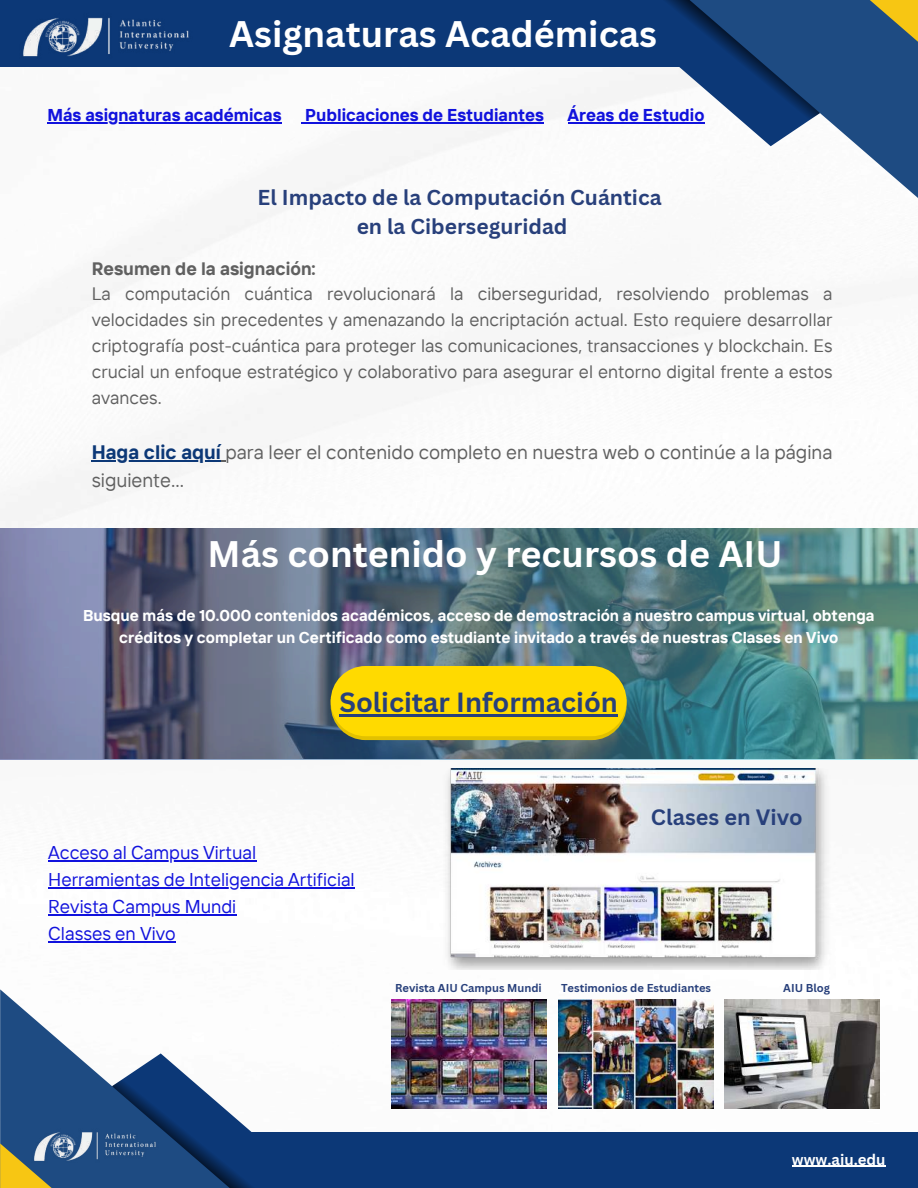
<style>
.page{position:relative;width:918px;height:1188px;background:#fff}
.page>*{position:absolute;margin:0;border:0;box-sizing:border-box;transform-origin:0 0}
.t1{font:700 36px "Canva Sans";color:#fff}
.t2{font:700 27px "Canva Sans";color:#28407b}
.t3{font:700 21.6px "Canva Sans";color:#28407b}
.t4{font:700 21px/29.2px "Canva Sans";color:#28407b;text-align:center}
.t5{font:19.5px/28.2px "TT Interphases";color:#606060}
.t6{font:18.45px/27px "TT Interphases";color:#1112dd}
.t7{font:18px/25.8px "TT Interphases";color:#606060;text-align:justify}
.t8{font:700 18px "TT Interphases";color:#606060}
.t9{font:700 17.1px "TT Interphases";color:#1112dd}
.t10{font:700 15.6px/22.5px "TT Interphases";color:#fff;text-align:center}
.t11{font:700 15px "Canva Sans";color:#fff}
.t12{font:700 11.1px "Canva Sans";color:#28407b}
.s1{font-weight:700;color:#0c3877}
</style>
<div class="page">
<img style="left:0;top:66px;width:918px;height:1043px">
<div style="left:175px;top:1132px;width:743px;height:56px;background:#0c3877"></div>
<svg style="left:0;top:989px;width:282px;height:199px"></svg>
<svg style="left:0;top:1143px;width:104px;height:45px"></svg>
<svg style="left:112px;top:1053px;width:257px;height:135px"></svg>
<img style="left:0;top:529px;width:918px;height:230px">
<svg style="left:192px;top:1032px;width:12px;height:10px"></svg>
<svg style="left:331px;top:707px;width:296px;height:33px"></svg>
<div style="left:331px;top:666px;width:296px;height:70px;background:#ffda00;border-radius:35px"></div>
<hr style="left:47px;top:122px;width:235px;height:1px;background:#1112dd">
<hr style="left:305px;top:122px;width:239px;height:1px;background:#1112dd">
<div style="left:0;top:0;width:699px;height:66px;background:#0c3877"></div>
<svg style="left:648px;top:0;width:270px;height:211px"></svg>
<svg style="left:828px;top:0;width:90px;height:55px"></svg>
<svg style="left:560px;top:0;width:260px;height:146px"></svg>
<img style="left:20px;top:17px;width:172px;height:50px">
<img style="left:31px;top:1124px;width:127px;height:44px">
<img style="left:423px;top:768px;width:427px;height:201px">
<img style="left:392px;top:999px;width:155px;height:110px">
<hr style="left:92px;top:460px;width:129px;height:1px;background:#0c3877">
<hr style="left:339px;top:715px;width:279px;height:2px;background:#28407b">
<hr style="left:48px;top:860px;width:208px;height:1px;background:#1112dd">
<hr style="left:48px;top:887px;width:307px;height:1px;background:#1112dd">
<hr style="left:48px;top:914px;width:188px;height:1px;background:#1112dd">
<hr style="left:48px;top:941px;width:128px;height:1px;background:#1112dd">
<hr style="left:792px;top:1166px;width:94px;height:1px;background:#fff">
<img style="left:559px;top:999px;width:155px;height:110px">
<img style="left:725px;top:999px;width:155px;height:110px">
<h1 class="t1" style="left:229px;top:9px;width:429px">Asignaturas Académicas</h1>
<p class="t9" style="left:47px;top:104px;width:236px">Más asignaturas académicas</p>
<p class="t9" style="left:305px;top:104px;width:240px">Publicaciones de Estudiantes</p>
<p class="t9" style="left:568px;top:104px;width:138px">Áreas de Estudio</p>
<p class="t4" style="left:258px;top:182px;width:406px">El Impacto de la Computación Cuántica en la Ciberseguridad</p>
<p class="t8" style="left:92px;top:257px;width:226px">Resumen de la asignación:</p>
<p class="t7" style="left:92px;top:281px;width:742px">La computación cuántica revolucionará la ciberseguridad, resolviendo problemas a velocidades sin precedentes y amenazando la encriptación actual. Esto requiere desarrollar criptografía post-cuántica para proteger las comunicaciones, transacciones y blockchain. Es crucial un enfoque estratégico y colaborativo para asegurar el entorno digital frente a estos avances.</p>
<p class="t5" style="left:92px;top:438px;width:742px"><span class="s1">Haga clic aquí</span> para leer el contenido completo en nuestra web o continúe a la página siguiente...</p>
<h1 class="t1" style="left:208px;top:529px;width:576px">Más contenido y recursos de AIU</h1>
<p class="t10" style="left:83px;top:604px;width:793px">Busque más de 10.000 contenidos académicos, acceso de demostración a nuestro campus virtual, obtenga créditos y completar un Certificado como estudiante invitado a través de nuestras Clases en Vivo</p>
<h2 class="t2" style="left:339px;top:684px;width:280px">Solicitar Información</h2>
<p class="t6" style="left:48px;top:838px;width:308px">Acceso al Campus Virtual<br>Herramientas de Inteligencia Artificial<br>Revista Campus Mundi<br>Classes en Vivo</p>
<p class="t3" style="left:651px;top:801px;width:153px">Clases en Vivo</p>
<p class="t12" style="left:395px;top:980px;width:148px">Revista AIU Campus Mundi</p>
<p class="t12" style="left:561px;top:980px;width:152px">Testimonios de Estudiantes</p>
<p class="t12" style="left:783px;top:980px;width:48px">AIU Blog</p>
<p class="t11" style="left:792px;top:1149px;width:95px">www.aiu.edu</p>
</div>
